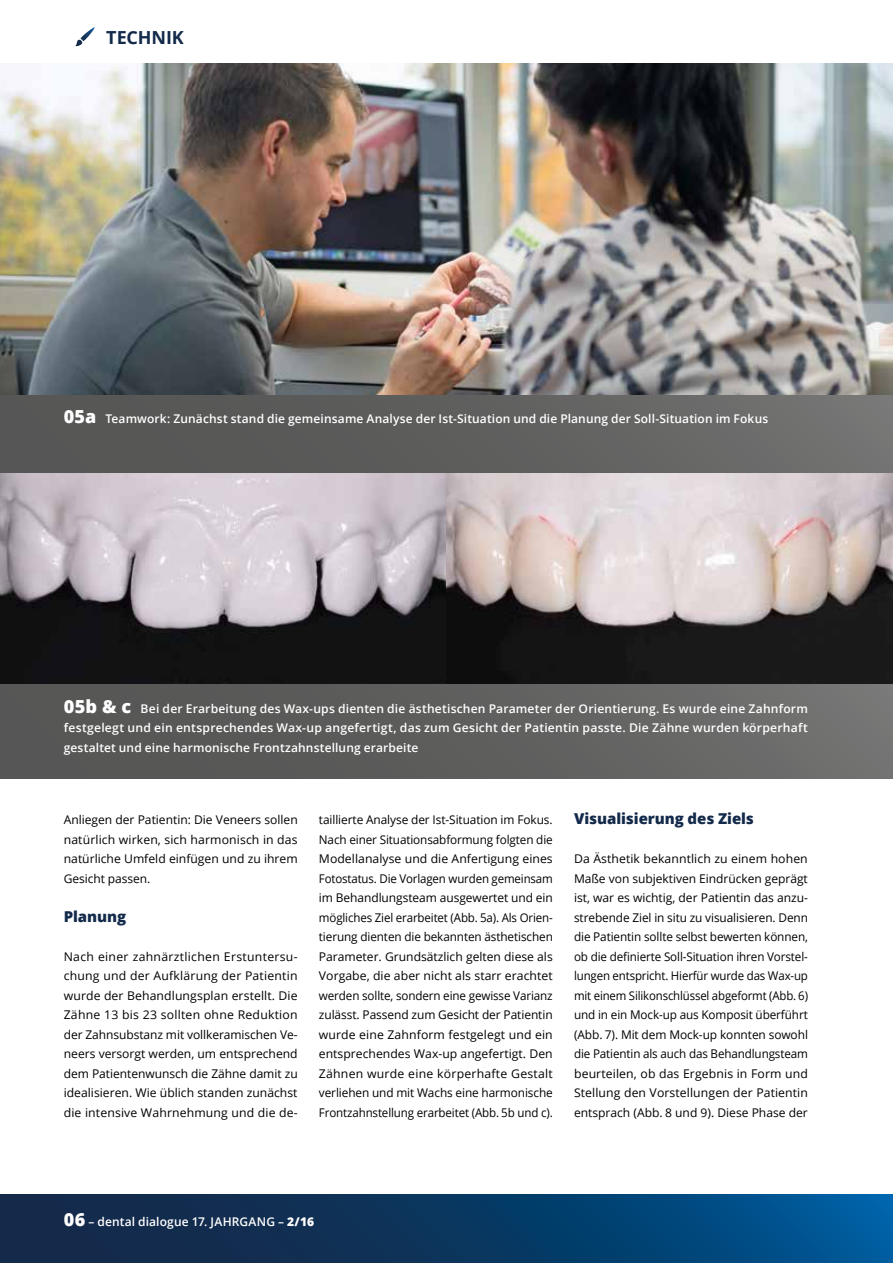
<style>
.page{position:relative;width:893px;height:1263px;background:#fff}
.page>*{position:absolute;margin:0;border:0;box-sizing:border-box;transform-origin:0 0}
.t1{font:700 18px "Open Sans";letter-spacing:-.01em;color:#132a4b}
.t2{font:800 15px "Open Sans";letter-spacing:-.005em;color:#132a4b}
.t3{font:12px/19.5px "Open Sans";color:#000;text-align:justify}
.t4{font:600 12px/19.5px "Open Sans";letter-spacing:.01em;color:#fff;text-align:justify}
.s1{font-weight:800;font-size:18px}
.s2{font-weight:800}
</style>
<div class="page">
<svg style="left:0;top:1195px;width:893px;height:68px;background:#093a66"></svg>
<svg style="left:75px;top:27px;width:20px;height:19px"></svg>
<img style="left:0;top:472px;width:893px;height:213px">
<div style="left:0;top:685px;width:893px;height:93px;background:linear-gradient(to right,#515150,#70706f)"></div>
<img style="left:0;top:64px;width:893px;height:331px">
<div style="left:0;top:395px;width:893px;height:77px;background:linear-gradient(to right,#515150,#707170)"></div>
<h1 class="t1" style="left:106px;top:24px;width:79px">TECHNIK</h1>
<p class="t4" style="left:64px;top:409px;width:706px"><span class="s1">05a</span> Teamwork: Zunächst stand die gemeinsame Analyse der Ist-Situation und die Planung der Soll-Situation im Fokus</p>
<p class="t4" style="left:64px;top:698px;width:746px"><span class="s1">05b &amp; c</span> Bei der Erarbeitung des Wax-ups dienten die ästhetischen Parameter der Orientierung. Es wurde eine Zahnform festgelegt und ein entsprechendes Wax-up angefertigt, das zum Gesicht der Patientin passte. Die Zähne wurden körperhaft gestaltet und eine harmonische Frontzahnstellung erarbeite</p>
<p class="t3" style="left:64px;top:810px;width:235px">Anliegen der Patientin: Die Veneers sollen natürlich wirken, sich harmonisch in das natürliche Umfeld einfügen und zu ihrem Gesicht passen.</p>
<p class="t2" style="left:64px;top:905px;width:64px">Planung</p>
<p class="t3" style="left:64px;top:946px;width:235px">Nach einer zahnärztlichen Erstuntersu&shy;chung und der Aufklärung der Patientin wurde der Behandlungsplan erstellt. Die Zähne 13 bis 23 sollten ohne Reduktion der Zahnsubstanz mit vollkeramischen Ve&shy;neers versorgt werden, um entsprechend dem Patientenwunsch die Zähne damit zu idealisieren. Wie üblich standen zunächst die intensive Wahrnehmung und die de-</p>
<p class="t3" style="left:319px;top:810px;width:235px">taillierte Analyse der Ist-Situation im Fokus.<br>Nach einer Situationsabformung folgten die Modellanalyse und die Anfertigung eines Fotostatus. Die Vorlagen wurden gemeinsam im Behandlungsteam ausgewertet und ein mögliches Ziel erarbeitet (Abb. 5a). Als Orien&shy;tierung dienten die bekannten ästhetischen Parameter. Grundsätzlich gelten diese als Vorgabe, die aber nicht als starr erachtet werden sollte, sondern eine gewisse Varianz zulässt. Passend zum Gesicht der Patientin wurde eine Zahnform festgelegt und ein entsprechendes Wax-up angefertigt. Den Zähnen wurde eine körperhafte Gestalt verliehen und mit Wachs eine harmonische Frontzahnstellung erarbeitet (Abb. 5b und c).</p>
<p class="t2" style="left:574px;top:807px;width:181px">Visualisierung des Ziels</p>
<p class="t3" style="left:574px;top:849px;width:235px">Da Ästhetik bekanntlich zu einem hohen Maße von subjektiven Eindrücken geprägt ist, war es wichtig, der Patientin das anzu&shy;strebende Ziel in situ zu visualisieren. Denn die Patientin sollte selbst bewerten können, ob die definierte Soll-Situation ihren Vorstel&shy;lungen entspricht. Hierfür wurde das Wax-up mit einem Silikonschlüssel abgeformt (Abb. 6) und in ein Mock-up aus Komposit überführt (Abb. 7). Mit dem Mock-up konnten sowohl die Patientin als auch das Behandlungsteam beurteilen, ob das Ergebnis in Form und Stellung den Vorstellungen der Patientin entsprach (Abb. 8 und 9). Diese Phase der</p>
<p class="t4" style="left:64px;top:1211px;width:252px"><span class="s1">06</span> – dental dialogue 17. JAHRGANG – <span class="s2">2/16</span></p>
</div>
